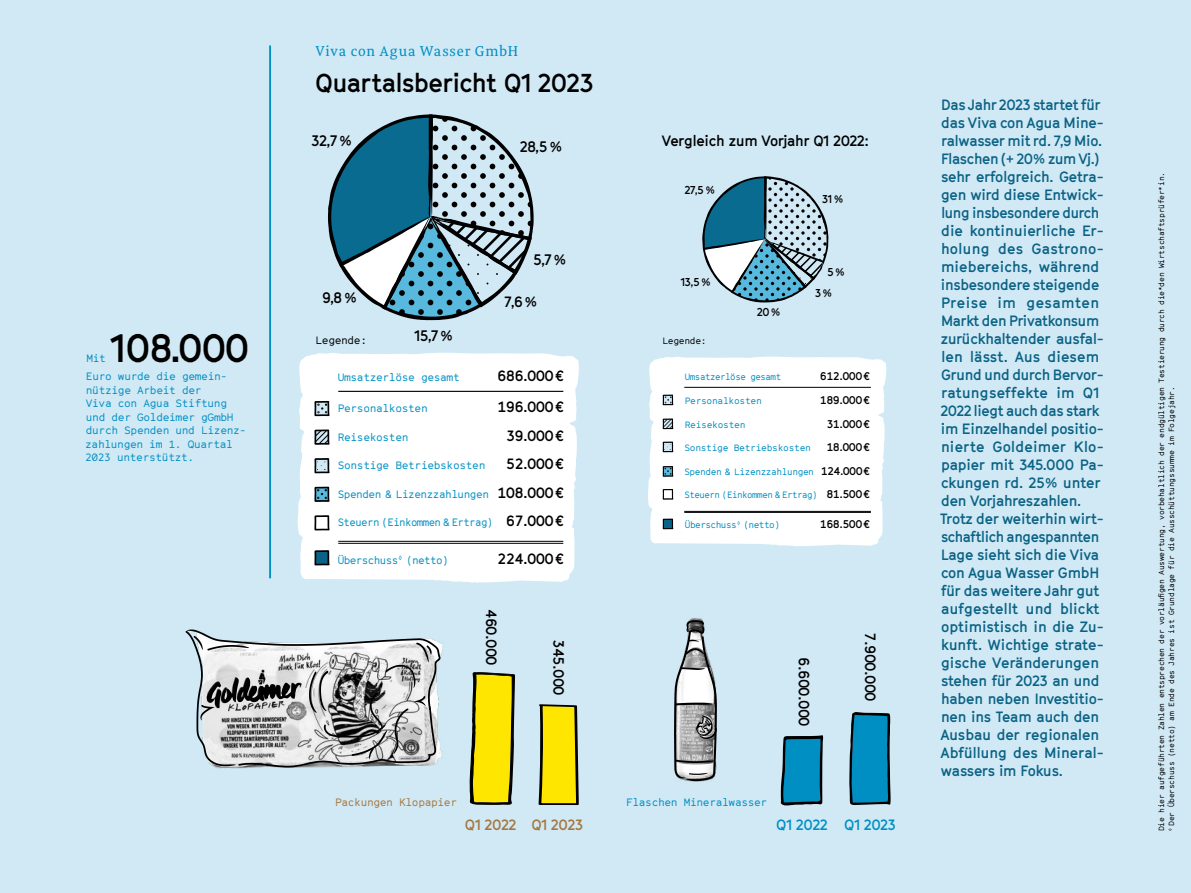
<style>
.page{position:relative;width:1191px;height:893px;background:#d1e9f5}
.page>*{position:absolute;margin:0;border:0;box-sizing:border-box;transform-origin:0 0}
.t1{font:700 39px "GT Cinetype";color:#000}
.t2{font:700 25.5px "GT Cinetype";letter-spacing:-.02em;color:#000}
.t3{font:700 15px "GT Cinetype";color:#000}
.t4{font:700 14.7px/18px "GT Cinetype";letter-spacing:-.01em;color:#0a6284}
.t5{font:700 14.7px "GT Cinetype";letter-spacing:-.05em;color:#000}
.t6{font:700 14.7px "GT Cinetype";letter-spacing:-.01em;color:#000}
.t7{font:14.7px "Meret Pro";letter-spacing:.055em;color:#008fc3}
.t8{font:700 14.7px "GT Cinetype";letter-spacing:-.01em;color:#a57740}
.t9{font:700 14.7px "GT Cinetype";letter-spacing:-.01em;color:#008fc3}
.t10{font:700 11.25px "GT Cinetype";color:#000}
.t11{font:700 10.95px "GT Cinetype";letter-spacing:-.05em;color:#000}
.t12{font:10.5px/13.5px "GT Cinetype Mono";letter-spacing:-.03em;color:#008fc3}
.t13{font:10.5px "GT Cinetype Mono";letter-spacing:-.05em;color:#008fc3;scale:.95 1}
.t14{font:10.5px "GT Cinetype Mono";letter-spacing:-.055em;color:#008fc3}
.t15{font:10.5px "GT Cinetype Mono";letter-spacing:-.03em;color:#a57740}
.t16{font:10.5px "GT Cinetype Mono";letter-spacing:-.03em;color:#000}
.t17{font:9px "GT Cinetype Mono";letter-spacing:-.04em;color:#008fc3}
.t18{font:9px "GT Cinetype Mono";letter-spacing:-.04em;color:#008fc3;scale:.95 1}
.t19{font:9px "GT Cinetype Mono";letter-spacing:-.03em;color:#000}
.t20{font:7.5px/10.2px "GT Cinetype Mono";letter-spacing:-.03em;color:#000}
.s1{font-family:"GT Cinetype";font-weight:700;font-size:14.7px;color:#000}
.s2{font-family:"GT Cinetype";font-weight:700;font-size:10.95px;color:#000}
</style>
<div class="page">
<div style="left:298px;top:353px;width:281px;height:230px;background:#fff"></div>
<div style="left:648px;top:357px;width:238px;height:189px;background:#fff"></div>
<svg style="left:662px;top:395px;width:11px;height:10px"></svg>
<svg style="left:662px;top:519px;width:11px;height:10px"></svg>
<svg style="left:662px;top:466px;width:11px;height:11px"></svg>
<svg style="left:662px;top:489px;width:11px;height:11px"></svg>
<svg style="left:662px;top:442px;width:11px;height:10px"></svg>
<svg style="left:662px;top:418px;width:11px;height:11px"></svg>
<hr style="left:269px;top:45px;width:2px;height:533px;background:#008fc3">
<hr style="left:338px;top:391px;width:225px;height:1px;background:#000">
<hr style="left:338px;top:541px;width:225px;height:1px;background:#000">
<hr style="left:338px;top:543px;width:225px;height:1px;background:#000">
<hr style="left:684px;top:511px;width:187px;height:1px;background:#000">
<hr style="left:684px;top:512px;width:187px;height:1px;background:#000">
<hr style="left:684px;top:387px;width:187px;height:1px;background:#000">
<svg style="left:702px;top:176px;width:126px;height:126px"></svg>
<svg style="left:469px;top:672px;width:46px;height:133px;background:#d0c017"></svg>
<svg style="left:538px;top:704px;width:41px;height:101px;background:#d2c113"></svg>
<svg style="left:849px;top:712px;width:41px;height:93px;background:#0a7ca6"></svg>
<svg style="left:781px;top:735px;width:42px;height:70px;background:#0c7aa2"></svg>
<svg style="left:328px;top:114px;width:205px;height:207px"></svg>
<svg style="left:314px;top:487px;width:15px;height:15px"></svg>
<svg style="left:314px;top:458px;width:15px;height:15px"></svg>
<svg style="left:314px;top:550px;width:15px;height:15px"></svg>
<svg style="left:314px;top:515px;width:15px;height:15px"></svg>
<svg style="left:314px;top:429px;width:15px;height:16px"></svg>
<svg style="left:314px;top:401px;width:15px;height:15px"></svg>
<svg style="left:185px;top:629px;width:255px;height:138px;background:#b4b8ba"></svg>
<svg style="left:674px;top:620px;width:43px;height:161px"></svg>
<h1 class="t1" style="left:110px;top:325px;width:140px">108.000</h1>
<p class="t12" style="left:85px;top:370px;width:163px">Euro wurde die gemein&shy;nützige Arbeit der<br>Viva con Agua Stiftung und der Goldeimer gGmbH durch Spenden und Lizenz&shy;zahlungen im 1. Quartal<br>2023 unterstützt.</p>
<p class="t12" style="left:86px;top:351px;width:21px">Mit</p>
<p class="t7" style="left:315px;top:41px;width:204px">Viva con Agua Wasser GmbH</p>
<h2 class="t2" style="left:315px;top:68px;width:280px">Quartalsbericht Q1 2023</h2>
<p class="t3" style="left:311px;top:132px;width:42px">32,7 %</p>
<p class="t3" style="left:520px;top:138px;width:44px">28,5%</p>
<p class="t3" style="left:533px;top:250px;width:34px">5,7 %</p>
<p class="t3" style="left:322px;top:289px;width:36px">9,8 %</p>
<p class="t5" style="left:504px;top:293px;width:35px">7,6 %</p>
<p class="t3" style="left:415px;top:327px;width:40px">15,7 %</p>
<p class="t16" style="left:315px;top:334px;width:53px">Legende:</p>
<p class="t12" style="left:338px;top:370px;width:124px">Umsatzerlöse gesamt</p>
<p class="t5" style="left:497px;top:366px;width:69px">686.000€</p>
<p class="t12" style="left:338px;top:401px;width:91px">Personalkosten</p>
<p class="t5" style="left:497px;top:398px;width:69px">196.000€</p>
<p class="t12" style="left:338px;top:430px;width:72px">Reisekosten</p>
<p class="t5" style="left:506px;top:426px;width:60px">39.000€</p>
<p class="t12" style="left:338px;top:458px;width:149px">Sonstige Betriebskosten</p>
<p class="t5" style="left:506px;top:455px;width:60px">52.000€</p>
<p class="t12" style="left:338px;top:487px;width:228px">Spenden &amp; Lizenzzahlungen <span class="s1">108.000€</span></p>
<p class="t13" style="left:338px;top:516px;width:240px">Steuern (Einkommen &amp; Ertrag) <span class="s1">67.000€</span></p>
<p class="t14" style="left:338px;top:553px;width:112px">Überschuss <sup>◊</sup> (netto)</p>
<p class="t5" style="left:497px;top:549px;width:69px">224.000€</p>
<p class="t5" style="left:500px;top:609px;width:58px;rotate:90deg">460.000</p>
<p class="t15" style="left:335px;top:796px;width:124px">Packungen Klopapier</p>
<p class="t5" style="left:568px;top:639px;width:58px;rotate:90deg">345.000</p>
<p class="t6" style="left:662px;top:132px;width:209px">Vergleich zum Vorjahr Q1 2022:</p>
<p class="t10" style="left:684px;top:183px;width:32px">27,5 %</p>
<p class="t10" style="left:680px;top:275px;width:32px">13,5 %</p>
<p class="t10" style="left:757px;top:305px;width:25px">20 %</p>
<p class="t10" style="left:822px;top:193px;width:23px">31%</p>
<p class="t10" style="left:827px;top:266px;width:19px">5%</p>
<p class="t10" style="left:815px;top:286px;width:19px">3%</p>
<p class="t19" style="left:662px;top:336px;width:46px">Legende:</p>
<p class="t18" style="left:685px;top:372px;width:103px">Umsatzerlöse gesamt</p>
<p class="t11" style="left:820px;top:370px;width:52px">612.000€</p>
<p class="t17" style="left:684px;top:395px;width:79px">Personalkosten</p>
<p class="t11" style="left:820px;top:393px;width:52px">189.000€</p>
<p class="t17" style="left:685px;top:419px;width:62px">Reisekosten</p>
<p class="t11" style="left:826px;top:417px;width:45px">31.000€</p>
<p class="t17" style="left:684px;top:442px;width:128px">Sonstige Betriebskosten</p>
<p class="t11" style="left:826px;top:441px;width:45px">18.000€</p>
<p class="t17" style="left:684px;top:466px;width:187px">Spenden &amp; Lizenzzahlungen <span class="s2">124.000€</span></p>
<p class="t18" style="left:684px;top:490px;width:197px">Steuern (Einkommen &amp; Ertrag) <span class="s2">81.500€</span></p>
<p class="t17" style="left:685px;top:519px;width:97px">Überschuss <sup>◊</sup> (netto)</p>
<p class="t11" style="left:820px;top:517px;width:52px">168.500€</p>
<p class="t12" style="left:626px;top:796px;width:143px">Flaschen Mineralwasser</p>
<p class="t5" style="left:813px;top:657px;width:71px;rotate:90deg">6.600.000</p>
<p class="t5" style="left:879px;top:632px;width:71px;rotate:90deg">7.900.000</p>
<p class="t8" style="left:465px;top:816px;width:120px">Q1 2022 Q1 2023</p>
<p class="t9" style="left:776px;top:816px;width:121px">Q1 2022 Q1 2023</p>
<p class="t4" style="left:940px;top:96px;width:165px">Das Jahr 2023 startet für das Viva con Agua Mine&shy;ralwasser mit rd. 7,9 Mio.<br>Flaschen (+ 20% zum Vj.) sehr erfolgreich. Getra&shy;gen wird diese Entwick&shy;lung insbesondere durch die kontinuierliche Er&shy;holung des Gastrono&shy;miebereichs, während insbesondere steigende<br>Preise im gesamten<br>Markt den Privatkonsum zurückhaltender ausfal&shy;len lässt. Aus diesem<br>Grund und durch Bervor&shy;ratungseffekte im Q1<br>2022 liegt auch das stark im Einzelhandel positio&shy;nierte Goldeimer Klo&shy;papier mit 345.000 Pa&shy;ckungen rd. 25% unter den Vorjahreszahlen.<br>Trotz der weiterhin wirt&shy;schaftlich angespannten<br>Lage sieht sich die Viva con Agua Wasser GmbH für das weitere Jahr gut aufgestellt und blickt optimistisch in die Zu&shy;kunft. Wichtige strate&shy;gische Veränderungen stehen für 2023 an und haben neben Investitio&shy;nen ins Team auch den<br>Ausbau der regionalen<br>Abfüllung des Mineral&shy;wassers im Fokus.</p>
<p class="t20" style="left:1156px;top:831px;width:661px;rotate:-90deg">Die hier aufgeführten Zahlen entsprechen der vorläufigen Auswertung, vorbehaltlich der endgültigen Testierung durch die*den Wirtschaftsprüfer*in. <sup>◊</sup> Der Überschuss (netto) am Ende des Jahres ist Grundlage für die Ausschüttungssumme im Folgejahr.</p>
</div>
